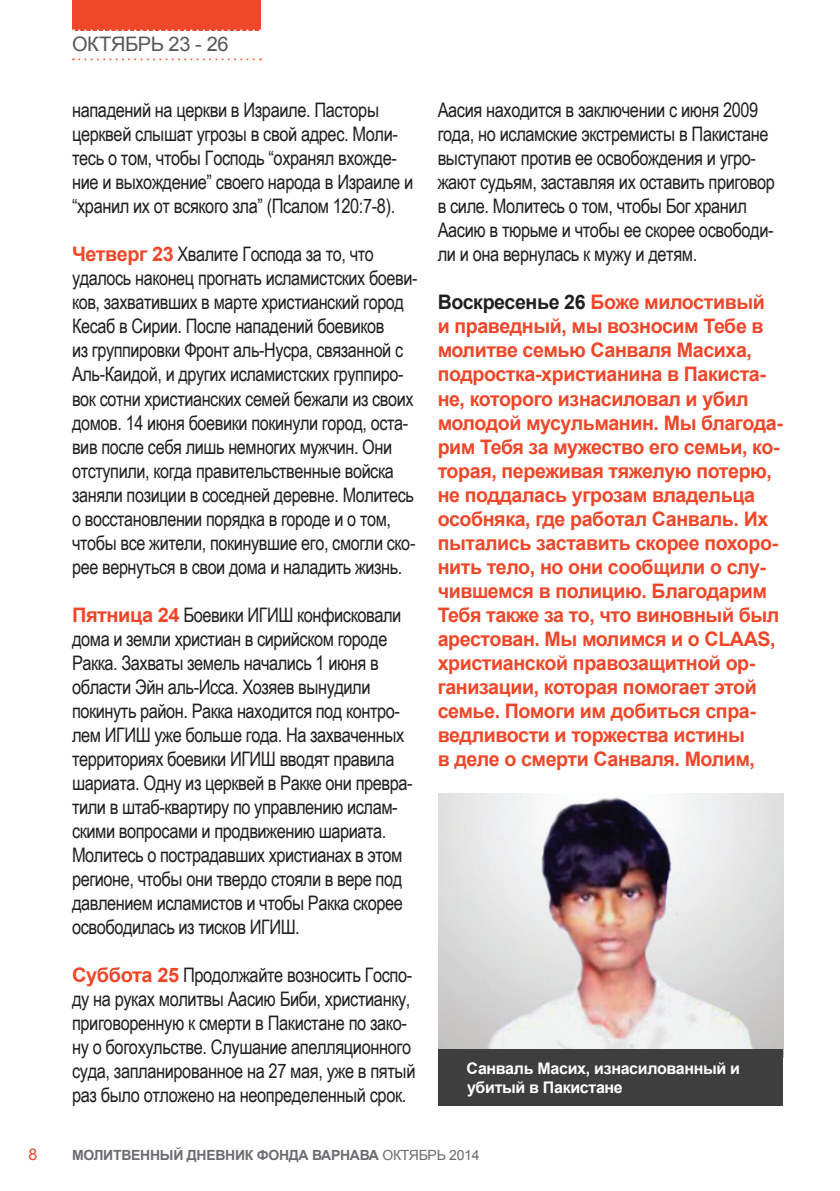
<style>
.page{position:relative;width:840px;height:1191px;background:#fff}
.page>*{position:absolute;margin:0;border:0;box-sizing:border-box;transform-origin:0 0}
.t1{font:20px/24px "Arial Narrow";letter-spacing:-.02em;color:#231f20}
.t2{font:700 20px/24px "Arial";letter-spacing:-.02em;color:#ef4729}
.t3{font:20px "Arial";letter-spacing:-.02em;color:#57585a}
.t4{font:700 16px/19.2px "Arial";letter-spacing:-.02em;color:#fff}
.t5{font:16px "Arial";color:#ef4729}
.t6{font:700 14px "Arial";letter-spacing:-.02em;color:#6c6d70}
.s1{font-family:"Arial";font-weight:700;color:#ef4729}
.s2{color:#231f20}
.s3{font-weight:400}
</style>
<div class="page">
<div style="left:72px;top:0;width:188px;height:30px;background:#ef4729"></div>
<svg style="left:73px;top:29px;width:188px;height:2px"></svg>
<svg style="left:73px;top:58px;width:188px;height:2px"></svg>
<img style="left:438px;top:794px;width:344px;height:255px">
<div style="left:438px;top:1049px;width:344px;height:57px;background:#3e3e3f"></div>
<p class="t3" style="left:72px;top:30px;width:158px">ОКТЯБРЬ 23 - 26</p>
<p class="t1" style="left:72px;top:98px;width:342px">нападений на церкви в Израиле. Пасторы церквей слышат угрозы в свой адрес. Моли&shy;тесь о том, чтобы Господь “охранял вхожде&shy;ние и выхождение” своего народа в Израиле и “хранил их от всякого зла” (Псалом 120:7-8).</p>
<p class="t1" style="left:72px;top:242px;width:347px"><span class="s1">Четверг 23</span> Хвалите Господа за то, что удалось наконец прогнать исламистских боеви&shy;ков, захвативших в марте христианский город Кесаб в Сирии. После нападений боевиков<br>из группировки Фронт аль-Нусра, связанной с Аль-Каидой, и других исламистских группиро&shy;вок сотни христианских семей бежали из своих домов. 14 июня боевики покинули город, оста&shy;вив после себя лишь немногих мужчин. Они отступили, когда правительственные войска заняли позиции в соседней деревне. Молитесь о восстановлении порядка в городе и о том, чтобы все жители, покинувшие его, смогли ско&shy;рее вернуться в свои дома и наладить жизнь.</p>
<p class="t1" style="left:72px;top:602px;width:342px"><span class="s1">Пятница 24</span> Боевики ИГИШ конфисковали дома и земли христиан в сирийском городе Ракка. Захваты земель начались 1 июня в области Эйн аль-Исса. Хозяев вынудили покинуть район. Ракка находится под контро&shy;лем ИГИШ уже больше года. На захваченных территориях боевики ИГИШ вводят правила шариата. Одну из церквей в Ракке они превра&shy;тили в штаб-квартиру по управлению ислам&shy;скими вопросами и продвижению шариата.<br>Молитесь о пострадавших христианах в этом регионе, чтобы они твердо стояли в вере под давлением исламистов и чтобы Ракка скорее освободилась из тисков ИГИШ.</p>
<p class="t1" style="left:72px;top:962px;width:345px"><span class="s1">Суббота 25</span> Продолжайте возносить Госпо&shy;ду на руках молитвы Аасию Биби, христианку, приговоренную к смерти в Пакистане по зако&shy;ну о богохульстве. Слушание апелляционного суда, запланированное на 27 мая, уже в пятый раз было отложено на неопределенный срок.</p>
<p class="t1" style="left:437px;top:98px;width:339px">Аасия находится в заключении с июня 2009 года, но исламские экстремисты в Пакистане выступают против ее освобождения и угро&shy;жают судьям, заставляя их оставить приговор в силе. Молитесь о том, чтобы Бог хранил Аасию в тюрьме и чтобы ее скорее освободи&shy;ли и она вернулась к мужу и детям.</p>
<p class="t2" style="left:437px;top:291px;width:346px"><span class="s2">Воскресенье 26</span> Боже милостивый<br>и праведный, мы возносим Тебе в молитве семью Санваля Масиха, подростка-христианина в Пакиста&shy;не, которого изнасиловал и убил молодой мусульманин. Мы благода&shy;рим Тебя за мужество его семьи, ко&shy;торая, переживая тяжелую потерю, не поддалась угрозам владельца особняка, где работал Санваль. Их пытались заставить скорее похоро&shy;нить тело, но они сообщили о слу&shy;чившемся в полицию. Благодарим<br>Тебя также за то, что виновный был арестован. Мы молимся и о CLAAS, христианской правозащитной ор&shy;ганизации, которая помогает этой семье. Помоги им добиться спра&shy;ведливости и торжества истины<br>в деле о смерти Санваля. Молим,</p>
<p class="t4" style="left:466px;top:1059px;width:275px">Санваль Масих, изнасилованный и убитый в Пакистане</p>
<p class="t5" style="left:28px;top:1144px;width:10px">8</p>
<p class="t6" style="left:72px;top:1145px;width:409px">МОЛИТВЕННЫЙ ДНЕВНИК ФОНДА ВАРНАВА <span class="s3">ОКТЯБРЬ 2014</span></p>
</div>
